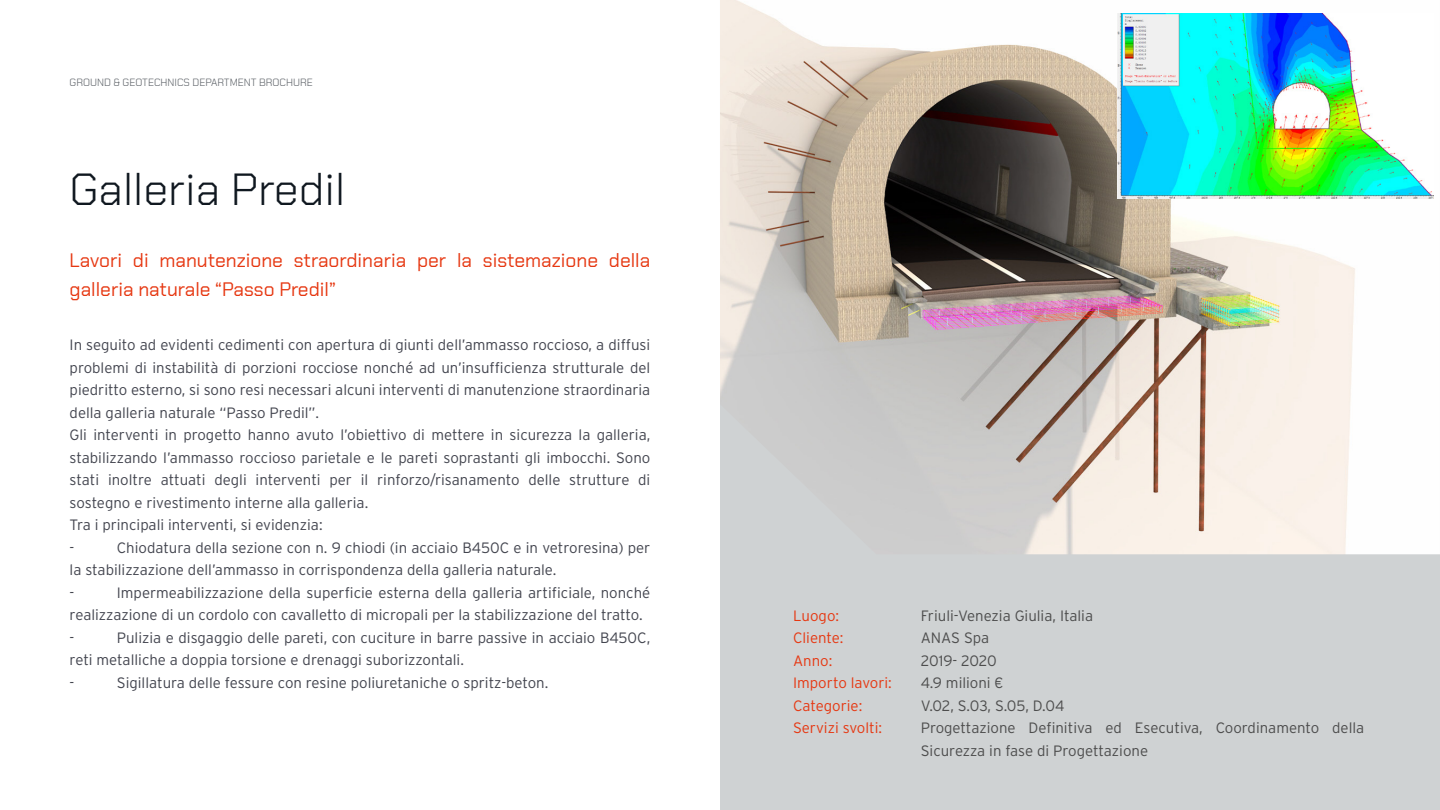
<style>
.page{position:relative;width:1440px;height:810px;background:#fff}
.page>*{position:absolute;margin:0;border:0;box-sizing:border-box;transform-origin:0 0}
.t1{font:300 45px "Chakra Petch";color:#101820}
.t2{font:19.5px/29.2px "Chakra Petch";color:#e63812}
.t3{font:300 15px/22.5px "Interstate";color:#43454f}
.t4{font:300 15px/22.5px "Interstate";color:#4d4d4d}
.t5{font:300 15px/22.5px "Interstate";color:#e63812}
.t6{font:300 10.5px "Chakra Petch";color:#585d63}
</style>
<div class="page">
<div style="left:720px;top:0;width:720px;height:810px;background:#cfd2d3"></div>
<img style="left:720px;top:0;width:720px;height:554px">
<img style="left:1118px;top:14px;width:315px;height:184px">
<p class="t6" style="left:70px;top:76px;width:245px">GROUND &amp; GEOTECHNICS DEPARTMENT BROCHURE</p>
<h1 class="t1" style="left:70px;top:163px;width:277px">Galleria Predil</h1>
<h2 class="t2" style="left:70px;top:246px;width:582px">Lavori di manutenzione straordinaria per la sistemazione della galleria naturale “Passo Predil”</h2>
<p class="t3" style="left:70px;top:334px;width:582px">In seguito ad evidenti cedimenti con apertura di giunti dell’ammasso roccioso, a diffusi problemi di instabilità di porzioni rocciose nonché ad un’insufficienza strutturale del piedritto esterno, si sono resi necessari alcuni interventi di manutenzione straordinaria della galleria naturale “Passo Predil”.<br>Gli interventi in progetto hanno avuto l’obiettivo di mettere in sicurezza la galleria, stabilizzando l’ammasso roccioso parietale e le pareti soprastanti gli imbocchi. Sono stati inoltre attuati degli interventi per il rinforzo/risanamento delle strutture di sostegno e rivestimento interne alla galleria.<br>Tra i principali interventi, si evidenzia:<br>-</p>
<p class="t3" style="left:70px;top:536px;width:582px;text-indent:47px">Chiodatura della sezione con n. 9 chiodi (in acciaio B450C e in vetroresina) per la stabilizzazione dell’ammasso in corrispondenza della galleria naturale.<br>-</p>
<p class="t3" style="left:70px;top:581px;width:582px;text-indent:47px">Impermeabilizzazione della superficie esterna della galleria artificiale, nonché realizzazione di un cordolo con cavalletto di micropali per la stabilizzazione del tratto. -</p>
<p class="t3" style="left:70px;top:626px;width:582px;text-indent:47px">Pulizia e disgaggio delle pareti, con cuciture in barre passive in acciaio B450C, reti metalliche a doppia torsione e drenaggi suborizzontali.<br>-</p>
<p class="t3" style="left:117px;top:671px;width:433px">Sigillatura delle fessure con resine poliuretaniche o spritz-beton.</p>
<p class="t5" style="left:793px;top:604px;width:100px">Luogo:<br>Cliente:<br>Anno:<br>Importo lavori:<br>Categorie:<br>Servizi svolti:</p>
<p class="t4" style="left:921px;top:604px;width:445px">Friuli-Venezia Giulia, Italia<br>ANAS Spa<br>2019- 2020<br>4.9 milioni €<br>V.02, S.03, S.05, D.04<br>Progettazione Definitiva ed Esecutiva, Coordinamento della<br>Sicurezza in fase di Progettazione</p>
</div>
